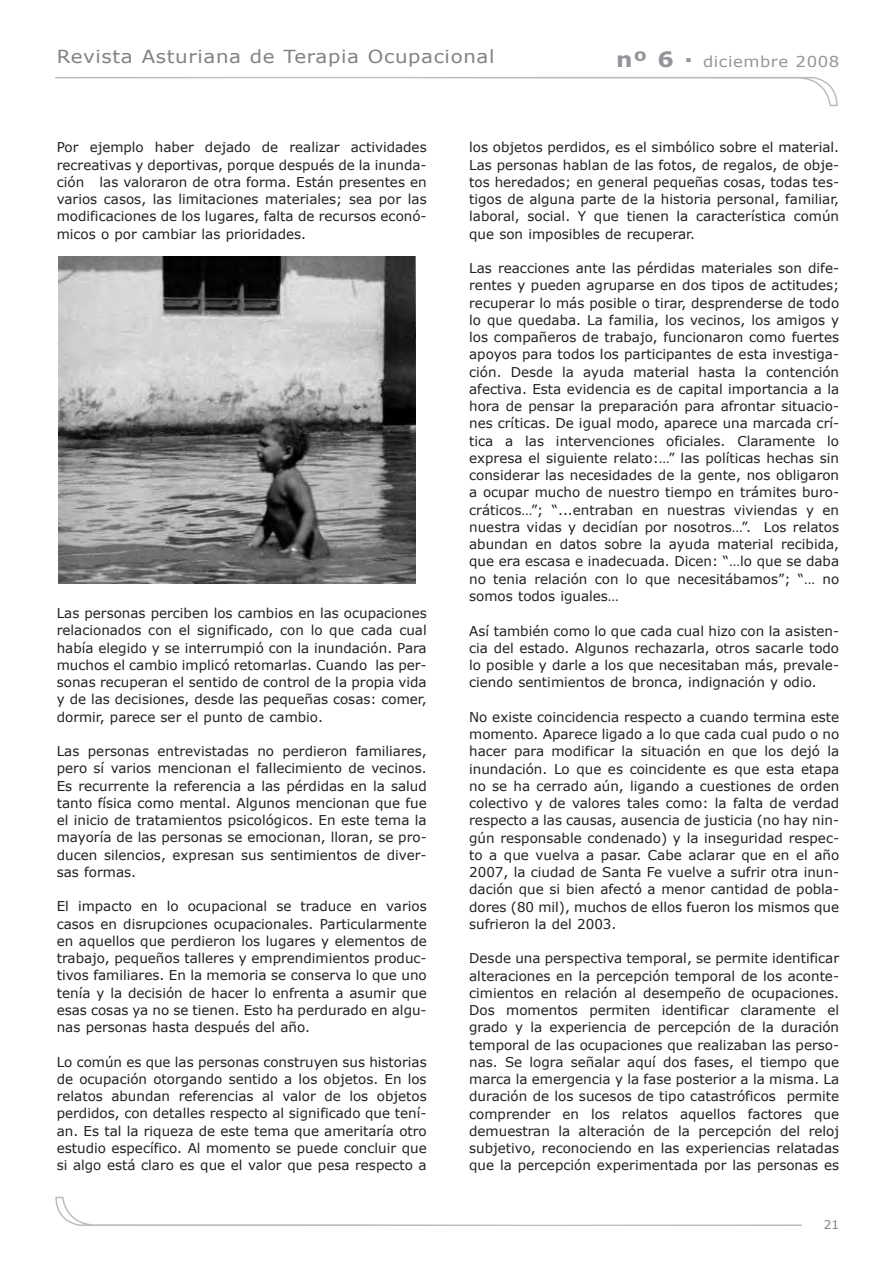
<style>
.page{position:relative;width:893px;height:1263px;background:#fff}
.page>*{position:absolute;margin:0;border:0;box-sizing:border-box;transform-origin:0 0}
.t1{font:18px "Verdana";letter-spacing:.03em;color:#808285;scale:1.1 1}
.t2{font:15px "Verdana";letter-spacing:.03em;color:#939598;scale:1.1 1}
.t3{font:13.5px/17.2px "Verdana";color:#231f20;text-align:justify}
.t4{font:12px "Verdana";color:#808285}
.s1{font-weight:700;font-size:21px}
</style>
<div class="page">
<svg style="left:55px;top:77px;width:783px;height:29px"></svg>
<svg style="left:55px;top:1197px;width:747px;height:29px"></svg>
<img style="left:58px;top:257px;width:358px;height:326px">
<h1 class="t1" style="left:57px;top:45px;width:399px">Revista Asturiana de Terapia Ocupacional</h1>
<p class="t2" style="left:616px;top:52px;width:204px"><span class="s1">nº 6 ·</span> diciembre 2008</p>
<p class="t3" style="left:57px;top:138px;width:371px">Por ejemplo haber dejado de realizar actividades recreativas y deportivas, porque después de la inunda&shy;ción las valoraron de otra forma. Están presentes en varios casos, las limitaciones materiales; sea por las modificaciones de los lugares, falta de recursos econó&shy;micos o por cambiar las prioridades.</p>
<p class="t3" style="left:57px;top:604px;width:371px">Las personas perciben los cambios en las ocupaciones relacionados con el significado, con lo que cada cual había elegido y se interrumpió con la inundación. Para muchos el cambio implicó retomarlas. Cuando las per&shy;sonas recuperan el sentido de control de la propia vida y de las decisiones, desde las pequeñas cosas: comer, dormir, parece ser el punto de cambio.</p>
<p class="t3" style="left:57px;top:742px;width:372px">Las personas entrevistadas no perdieron familiares, pero sí varios mencionan el fallecimiento de vecinos.<br>Es recurrente la referencia a las pérdidas en la salud tanto física como mental. Algunos mencionan que fue el inicio de tratamientos psicológicos. En este tema la mayoría de las personas se emocionan, lloran, se pro&shy;ducen silencios, expresan sus sentimientos de diver&shy;sas formas.</p>
<p class="t3" style="left:57px;top:897px;width:371px">El impacto en lo ocupacional se traduce en varios casos en disrupciones ocupacionales. Particularmente en aquellos que perdieron los lugares y elementos de trabajo, pequeños talleres y emprendimientos produc&shy;tivos familiares. En la memoria se conserva lo que uno tenía y la decisión de hacer lo enfrenta a asumir que esas cosas ya no se tienen. Esto ha perdurado en algu&shy;nas personas hasta después del año.</p>
<p class="t3" style="left:57px;top:1053px;width:372px">Lo común es que las personas construyen sus historias de ocupación otorgando sentido a los objetos. En los relatos abundan referencias al valor de los objetos perdidos, con detalles respecto al significado que tení&shy;an. Es tal la riqueza de este tema que ameritaría otro estudio específico. Al momento se puede concluir que si algo está claro es que el valor que pesa respecto a</p>
<p class="t3" style="left:469px;top:138px;width:371px">los objetos perdidos, es el simbólico sobre el material.<br>Las personas hablan de las fotos, de regalos, de obje&shy;tos heredados; en general pequeñas cosas, todas tes&shy;tigos de alguna parte de la historia personal, familiar, laboral, social. Y que tienen la característica común que son imposibles de recuperar.</p>
<p class="t3" style="left:469px;top:259px;width:372px">Las reacciones ante las pérdidas materiales son dife&shy;rentes y pueden agruparse en dos tipos de actitudes; recuperar lo más posible o tirar, desprenderse de todo lo que quedaba. La familia, los vecinos, los amigos y los compañeros de trabajo, funcionaron como fuertes apoyos para todos los participantes de esta investiga&shy;ción. Desde la ayuda material hasta la contención afectiva. Esta evidencia es de capital importancia a la hora de pensar la preparación para afrontar situacio&shy;nes críticas. De igual modo, aparece una marcada crí&shy;tica a las intervenciones oficiales. Claramente lo expresa el siguiente relato:…” las políticas hechas sin considerar las necesidades de la gente, nos obligaron a ocupar mucho de nuestro tiempo en trámites buro&shy;cráticos…”; “...entraban en nuestras viviendas y en nuestra vidas y decidían por nosotros…”. Los relatos abundan en datos sobre la ayuda material recibida, que era escasa e inadecuada. Dicen: “…lo que se daba no tenia relación con lo que necesitábamos”; “… no somos todos iguales…</p>
<p class="t3" style="left:469px;top:621px;width:371px">Así también como lo que cada cual hizo con la asisten&shy;cia del estado. Algunos rechazarla, otros sacarle todo lo posible y darle a los que necesitaban más, prevale&shy;ciendo sentimientos de bronca, indignación y odio.</p>
<p class="t3" style="left:469px;top:708px;width:372px">No existe coincidencia respecto a cuando termina este momento. Aparece ligado a lo que cada cual pudo o no hacer para modificar la situación en que los dejó la inundación. Lo que es coincidente es que esta etapa no se ha cerrado aún, ligando a cuestiones de orden colectivo y de valores tales como: la falta de verdad respecto a las causas, ausencia de justicia (no hay nin&shy;gún responsable condenado) y la inseguridad respec&shy;to a que vuelva a pasar. Cabe aclarar que en el año 2007, la ciudad de Santa Fe vuelve a sufrir otra inun&shy;dación que si bien afectó a menor cantidad de pobla&shy;dores (80 mil), muchos de ellos fueron los mismos que sufrieron la del 2003.</p>
<p class="t3" style="left:469px;top:949px;width:372px">Desde una perspectiva temporal, se permite identificar alteraciones en la percepción temporal de los aconte&shy;cimientos en relación al desempeño de ocupaciones.<br>Dos momentos permiten identificar claramente el grado y la experiencia de percepción de la duración temporal de las ocupaciones que realizaban las perso&shy;nas. Se logra señalar aquí dos fases, el tiempo que marca la emergencia y la fase posterior a la misma. La duración de los sucesos de tipo catastróficos permite comprender en los relatos aquellos factores que demuestran la alteración de la percepción del reloj subjetivo, reconociendo en las experiencias relatadas que la percepción experimentada por las personas es</p>
<p class="t4" style="left:824px;top:1217px;width:17px">21</p>
</div>
